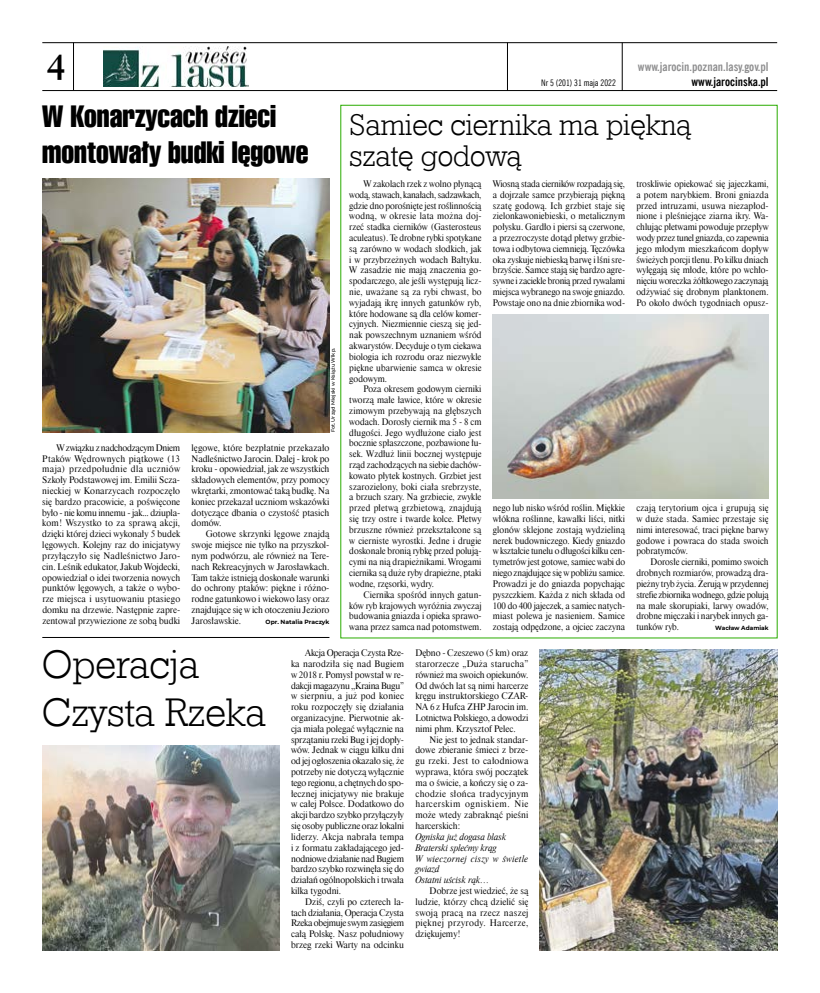
<style>
.page{position:relative;width:820px;height:993px;background:#fff}
.page>*{position:absolute;margin:0;border:0;box-sizing:border-box;transform-origin:0 0}
.t1{font:40px/48px "Geo Slab 712 Lt EU";color:#000}
.t2{font:700 36px "Class Garmnd EU";color:#000}
.t3{font:30px/36px "Swis 911 Cm EU";color:#000}
.t4{font:30px/31px "Geo Slab 712 Lt EU";color:#000}
.t5{font:700 12px "News Goth Cn EU";color:#8e8e8f}
.t6{font:700 12px "News Goth Cn EU";color:#000}
.t7{font:9px/10.8px "Dutch 801 Hd EU";color:#000;text-align:justify}
.t8{font:italic 9px/10.8px "Dutch 801 Hd EU";color:#000}
.t9{font:9px "News Goth Cn EU";color:#000}
.t10{font:700 6px "Montserrat";color:#000}
.t11{font:500 5px "Montserrat";color:#000}
</style>
<div class="page">
<hr style="left:42px;top:42px;width:734px;height:1px;background:#000">
<hr style="left:42px;top:90px;width:734px;height:1px;background:#000">
<hr style="left:621px;top:43px;width:1px;height:48px;background:#000">
<hr style="left:507px;top:43px;width:1px;height:47px;background:#000">
<hr style="left:73px;top:43px;width:1px;height:47px;background:#000">
<img style="left:103px;top:47px;width:145px;height:39px">
<img style="left:42px;top:178px;width:287px;height:254px">
<img style="left:492px;top:314px;width:276px;height:184px">
<img style="left:539px;top:649px;width:237px;height:301px">
<hr style="left:42px;top:636px;width:287px;height:1px;background:#000">
<img style="left:42px;top:745px;width:237px;height:205px">
<h2 class="t2" style="left:46px;top:45px;width:22px">4</h2>
<h3 class="t5" style="left:637px;top:59px;width:132px">www.jarocin.poznan.lasy.gov.pl</h3>
<p class="t9" style="left:541px;top:77px;width:76px">Nr 5 (201) 31 maja 2022</p>
<h3 class="t6" style="left:691px;top:74px;width:79px">www.jarocinska.pl</h3>
<h3 class="t3" style="left:42px;top:98px;width:267px">W Konarzycach dzieci montowały budki lęgowe</h3>
<h3 class="t4" style="left:349px;top:109px;width:343px">Samiec ciernika ma piękną szatę godową</h3>
<p class="t11" style="left:329px;top:432px;width:86px;rotate:-90deg">Fot. Urząd Miejski w Książu Wlkp.</p>
<p class="t7" style="left:42px;top:442px;width:139px;text-indent:14px">W związku z nadchodzącym Dniem Ptaków Wędrownych piątkowe (13 maja) przedpołudnie dla uczniów Szkoły Podstawowej im. Emilii Scza&shy;nieckiej w Konarzycach rozpoczęło się bardzo pracowicie, a poświęcone było - nie komu innemu - jak... dziupla&shy;kom! Wszystko to za sprawą akcji, dzięki której dzieci wykonały 5 budek lęgowych. Kolejny raz do inicjatywy przyłączyło się Nadleśnictwo Jaro&shy;cin. Leśnik edukator, Jakub Wojdecki, opowiedział o idei tworzenia nowych punktów lęgowych, a także o wybo&shy;rze miejsca i usytuowaniu ptasiego domku na drzewie. Następnie zapre&shy;zentował przywiezione ze sobą budki</p>
<p class="t7" style="left:191px;top:442px;width:139px">lęgowe, które bezpłatnie przekazało Nadleśnictwo Jarocin. Dalej - krok po kroku - opowiedział, jak ze wszystkich składowych elementów, przy pomocy wkrętarki, zmontować taką budkę. Na koniec przekazał uczniom wskazówki dotyczące dbania o czystość ptasich domów.</p>
<p class="t7" style="left:191px;top:528px;width:139px;text-indent:14px">Gotowe skrzynki lęgowe znajdą swoje miejsce nie tylko na przyszkol&shy;nym podwórzu, ale również na Tere&shy;nach Rekreacyjnych w Jarosławkach.<br>Tam także istnieją doskonałe warunki do ochrony ptaków: piękne i różno&shy;rodne gatunkowo i wiekowo lasy oraz znajdujące się w ich otoczeniu Jezioro Jarosławskie.</p>
<p class="t10" style="left:265px;top:617px;width:65px">Opr. Natalia Praczyk</p>
<p class="t7" style="left:349px;top:178px;width:134px;text-indent:14px">W zakolach rzek z wolno płynącą wodą, stawach, kanałach, sadzawkach, gdzie dno porośnięte jest roślinnością wodną, w okresie lata można doj&shy;rzeć stadka cierników (Gasterosteus aculeatus). Te drobne rybki spotykane są zarówno w wodach słodkich, jak i w przybrzeżnych wodach Bałtyku.<br>W zasadzie nie mają znaczenia go&shy;spodarczego, ale jeśli występują licz&shy;nie, uważane są za rybi chwast, bo wyjadają ikrę innych gatunków ryb, które hodowane są dla celów komer&shy;cyjnych. Niezmiennie cieszą się jed&shy;nak powszechnym uznaniem wśród akwarystów. Decyduje o tym ciekawa biologia ich rozrodu oraz niezwykle piękne ubarwienie samca w okresie godowym.</p>
<p class="t7" style="left:349px;top:384px;width:134px;text-indent:14px">Poza okresem godowym cierniki tworzą małe ławice, które w okresie zimowym przebywają na głębszych wodach. Dorosły ciernik ma 5 - 8 cm długości. Jego wydłużone ciało jest bocznie spłaszczone, pozbawione łu&shy;sek. Wzdłuż linii bocznej występuje rząd zachodzących na siebie dachów&shy;kowato płytek kostnych. Grzbiet jest szarozielony, boki ciała srebrzyste, a brzuch szary. Na grzbiecie, zwykle przed płetwą grzbietową, znajdują się trzy ostre i twarde kolce. Płetwy brzuszne również przekształcone są w cierniste wyrostki. Jedne i drugie doskonale bronią rybkę przed polują&shy;cymi na nią drapieżnikami. Wrogami ciernika są duże ryby drapieżne, ptaki wodne, rzęsorki, wydry.</p>
<p class="t7" style="left:349px;top:589px;width:134px;text-indent:14px">Ciernika spośród innych gatun&shy;ków ryb krajowych wyróżnia zwyczaj budowania gniazda i opieka sprawo&shy;wana przez samca nad potomstwem.</p>
<p class="t7" style="left:492px;top:178px;width:134px">Wiosną stada cierników rozpadają się, a dojrzałe samce przybierają piękną szatę godową. Ich grzbiet staje się zielonkawoniebieski, o metalicznym połysku. Gardło i piersi są czerwone, a przezroczyste dotąd płetwy grzbie&shy;towa i odbytowa ciemnieją. Tęczówka oka zyskuje niebieską barwę i lśni sre&shy;brzyście. Samce stają się bardzo agre&shy;sywne i zaciekle bronią przed rywalami miejsca wybranego na swoje gniazdo.<br>Powstaje ono na dnie zbiornika wod-</p>
<p class="t7" style="left:492px;top:502px;width:134px">nego lub nisko wśród roślin. Miękkie włókna roślinne, kawałki liści, nitki glonów sklejone zostają wydzieliną nerek budowniczego. Kiedy gniazdo w kształcie tunelu o długości kilku cen&shy;tymetrów jest gotowe, samiec wabi do niego znajdujące się w pobliżu samice.<br>Prowadzi je do gniazda popychając pyszczkiem. Każda z nich składa od 100 do 400 jajeczek, a samiec natych&shy;miast polewa je nasieniem. Samice zostają odpędzone, a ojciec zaczyna</p>
<h1 class="t1" style="left:42px;top:639px;width:225px">Operacja<br>Czysta Rzeka</h1>
<p class="t7" style="left:291px;top:647px;width:114px;text-indent:14px">Akcja Operacja Czysta Rze&shy;ka narodziła się nad Bugiem w 2018 r. Pomysł powstał w re&shy;dakcji magazynu ,,Kraina Bugu” w sierpniu, a już pod koniec roku rozpoczęły się działania organizacyjne. Pierwotnie ak&shy;cja miała polegać wyłącznie na sprzątaniu rzeki Bug i jej dopły&shy;wów. Jednak w ciągu kilku dni od jej ogłoszenia okazało się, że potrzeby nie dotyczą wyłącznie tego regionu, a chętnych do spo&shy;łecznej inicjatywy nie brakuje w całej Polsce. Dodatkowo do akcji bardzo szybko przyłączyły się osoby publiczne oraz lokalni liderzy. Akcja nabrała tempa i z formatu zakładającego jed&shy;nodniowe działanie nad Bugiem bardzo szybko rozwinęła się do działań ogólnopolskich i trwała kilka tygodni.</p>
<p class="t7" style="left:291px;top:896px;width:114px;text-indent:14px">Dziś, czyli po czterech la&shy;tach działania, Operacja Czysta Rzeka obejmuje swym zasięgiem całą Polskę. Nasz południowy brzeg rzeki Warty na odcinku</p>
<p class="t7" style="left:415px;top:647px;width:114px">Dębno - Czeszewo (5 km) oraz starorzecze „Duża starucha” również ma swoich opiekunów.<br>Od dwóch lat są nimi harcerze kręgu instruktorskiego CZAR-NA 6 z Hufca ZHP Jarocin im.<br>Lotnictwa Polskiego, a dowodzi nimi phm. Krzysztof Pelec.</p>
<p class="t7" style="left:415px;top:734px;width:114px;text-indent:14px">Nie jest to jednak standar&shy;dowe zbieranie śmieci z brze&shy;gu rzeki. Jest to całodniowa wyprawa, która swój początek ma o świcie, a kończy się o za&shy;chodzie słońca tradycyjnym harcerskim ogniskiem. Nie może wtedy zabraknąć pieśni harcerskich:</p>
<p class="t8" style="left:415px;top:831px;width:114px">Ogniska już dogasa blask<br>Braterski splećmy krąg<br>W wieczornej ciszy w świetle gwiazd<br>Ostatni uścisk rąk…</p>
<p class="t7" style="left:415px;top:885px;width:114px;text-indent:14px">Dobrze jest wiedzieć, że są ludzie, którzy chcą dzielić się swoją pracą na rzecz naszej pięknej przyrody. Harcerze, dziękujemy!</p>
<p class="t7" style="left:636px;top:178px;width:134px">troskliwie opiekować się jajeczkami, a potem narybkiem. Broni gniazda przed intruzami, usuwa niezapłod&shy;nione i pleśniejące ziarna ikry. Wa&shy;chlując płetwami powoduje przepływ wody przez tunel gniazda, co zapewnia jego młodym mieszkańcom dopływ świeżych porcji tlenu. Po kilku dniach wylęgają się młode, które po wchło&shy;nięciu woreczka żółtkowego zaczynają odżywiać się drobnym planktonem.<br>Po około dwóch tygodniach opusz-</p>
<p class="t7" style="left:636px;top:502px;width:134px">czają terytorium ojca i grupują się w duże stada. Samiec przestaje się nimi interesować, traci piękne barwy godowe i powraca do stada swoich pobratymców.</p>
<p class="t7" style="left:636px;top:556px;width:134px;text-indent:14px">Dorosłe cierniki, pomimo swoich drobnych rozmiarów, prowadzą dra&shy;pieżny tryb życia. Żerują w przydennej strefie zbiornika wodnego, gdzie polują na małe skorupiaki, larwy owadów, drobne mięczaki i narybek innych ga&shy;tunków ryb.</p>
<p class="t10" style="left:715px;top:623px;width:55px">Wacław Adamiak</p>
</div>
